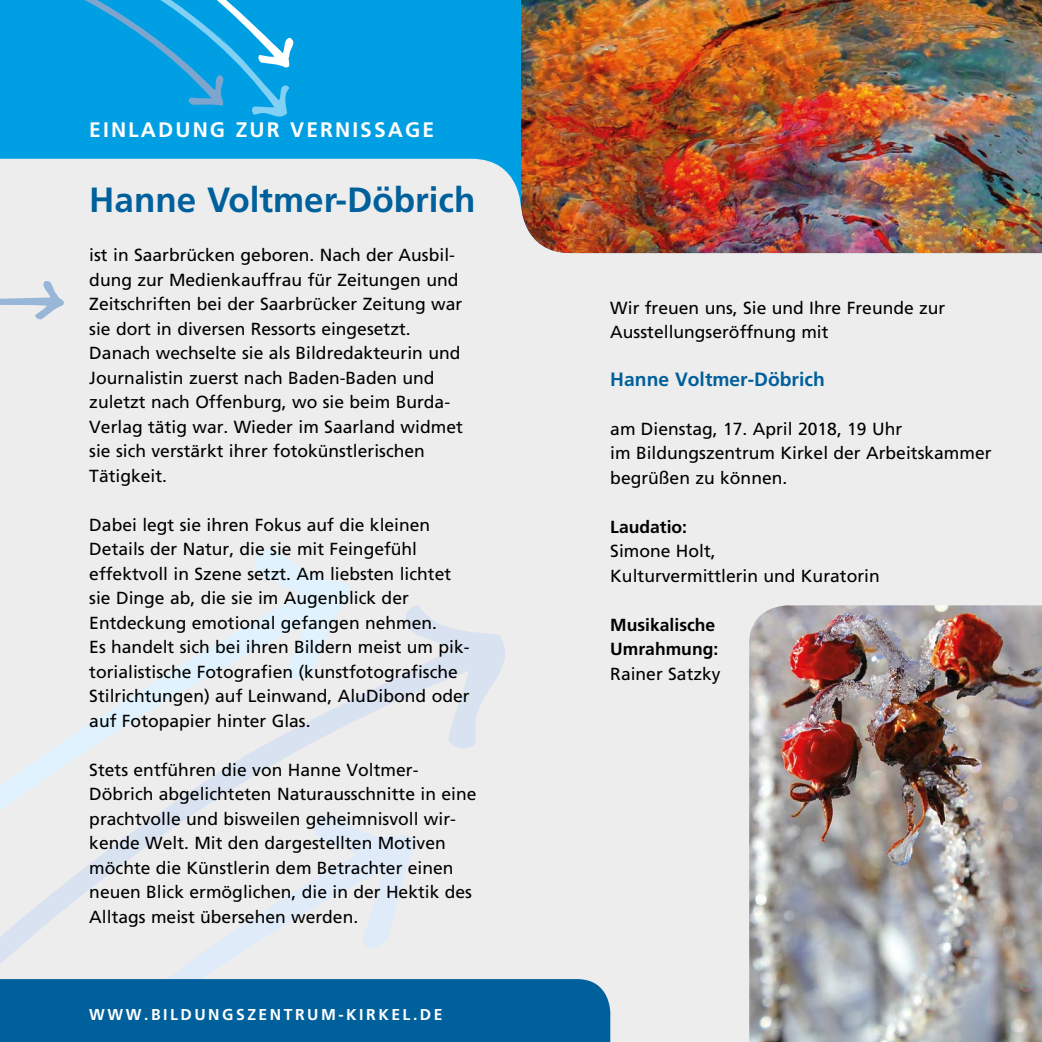
<style>
.page{position:relative;width:1042px;height:1042px;background:#fff}
.page>*{position:absolute;margin:0;border:0;box-sizing:border-box;transform-origin:0 0}
.t1{font:700 35px "Frutiger";color:#00609c}
.t2{font:700 21px "Frutiger";letter-spacing:.1em;color:#fff}
.t3{font:700 19.25px "Frutiger";color:#00609c}
.t4{font:17.5px/24.5px "Frutiger";color:#000}
.t5{font:700 17.5px/24.5px "Frutiger";color:#000}
.t6{font:700 15.75px "Frutiger";letter-spacing:.16em;color:#fff}
</style>
<div class="page">
<div style="left:521px;top:0;width:521px;height:1042px;background:#ededed"></div>
<div style="left:0;top:0;width:521px;height:253px;background:#009fe3"></div>
<div style="left:0;top:159px;width:521px;height:820px;background:#ededed"></div>
<img style="left:521px;top:0;width:521px;height:253px">
<svg style="left:0;top:533px;width:357px;height:72px;background:#ebedee"></svg>
<svg style="left:0;top:605px;width:521px;height:368px;background:#e9ecee"></svg>
<svg style="left:81px;top:803px;width:336px;height:176px;background:#e9ecef"></svg>
<svg style="left:0;top:279px;width:68px;height:40px;background:#d6dee7"></svg>
<svg style="left:85px;top:0;width:209px;height:117px"></svg>
<div style="left:0;top:979px;width:610px;height:63px;background:#00609c"></div>
<img style="left:749px;top:605px;width:293px;height:437px">
<p class="t2" style="left:89px;top:117px;width:346px">EINLADUNG ZUR VERNISSAGE</p>
<h1 class="t1" style="left:89px;top:179px;width:388px">Hanne Voltmer-Döbrich</h1>
<p class="t4" style="left:89px;top:243px;width:375px">ist in Saarbrücken geboren. Nach der Ausbil&shy;dung zur Medienkauffrau für Zeitungen und Zeitschriften bei der Saarbrücker Zeitung war sie dort in diversen Ressorts eingesetzt.<br>Danach wechselte sie als Bildredakteurin und Journalistin zuerst nach Baden-Baden und zuletzt nach Offenburg, wo sie beim Burda-Verlag tätig war. Wieder im Saarland widmet sie sich verstärkt ihrer fotokünstlerischen Tätigkeit.</p>
<p class="t4" style="left:89px;top:512px;width:382px">Dabei legt sie ihren Fokus auf die kleinen Details der Natur, die sie mit Feingefühl effektvoll in Szene setzt. Am liebsten lichtet sie Dinge ab, die sie im Augenblick der Entdeckung emotional gefangen nehmen.<br>Es handelt sich bei ihren Bildern meist um pik&shy;torialistische Fotografien (kunstfotografische Stilrichtungen) auf Leinwand, AluDibond oder auf Fotopapier hinter Glas.</p>
<p class="t4" style="left:89px;top:757px;width:389px">Stets entführen die von Hanne Voltmer-Döbrich abgelichteten Naturausschnitte in eine prachtvolle und bisweilen geheimnisvoll wir&shy;kende Welt. Mit den dargestellten Motiven möchte die Künstlerin dem Betrachter einen neuen Blick ermöglichen, die in der Hektik des Alltags meist übersehen werden.</p>
<p class="t6" style="left:89px;top:1005px;width:355px">WWW.BILDUNGSZENTRUM-KIRKEL.DE</p>
<p class="t4" style="left:610px;top:295px;width:337px">Wir freuen uns, Sie und Ihre Freunde zur<br>Ausstellungseröffnung mit</p>
<p class="t3" style="left:610px;top:368px;width:216px">Hanne Voltmer-Döbrich</p>
<p class="t4" style="left:610px;top:416px;width:383px">am Dienstag, 17. April 2018, 19 Uhr<br>im Bildungszentrum Kirkel der Arbeitskammer begrüßen zu können.</p>
<p class="t5" style="left:610px;top:514px;width:78px">Laudatio:</p>
<p class="t4" style="left:610px;top:539px;width:271px">Simone Holt,<br>Kulturvermittlerin und Kuratorin</p>
<p class="t5" style="left:610px;top:612px;width:109px">Musikalische<br>Umrahmung:</p>
<p class="t4" style="left:610px;top:661px;width:112px">Rainer Satzky</p>
</div>
